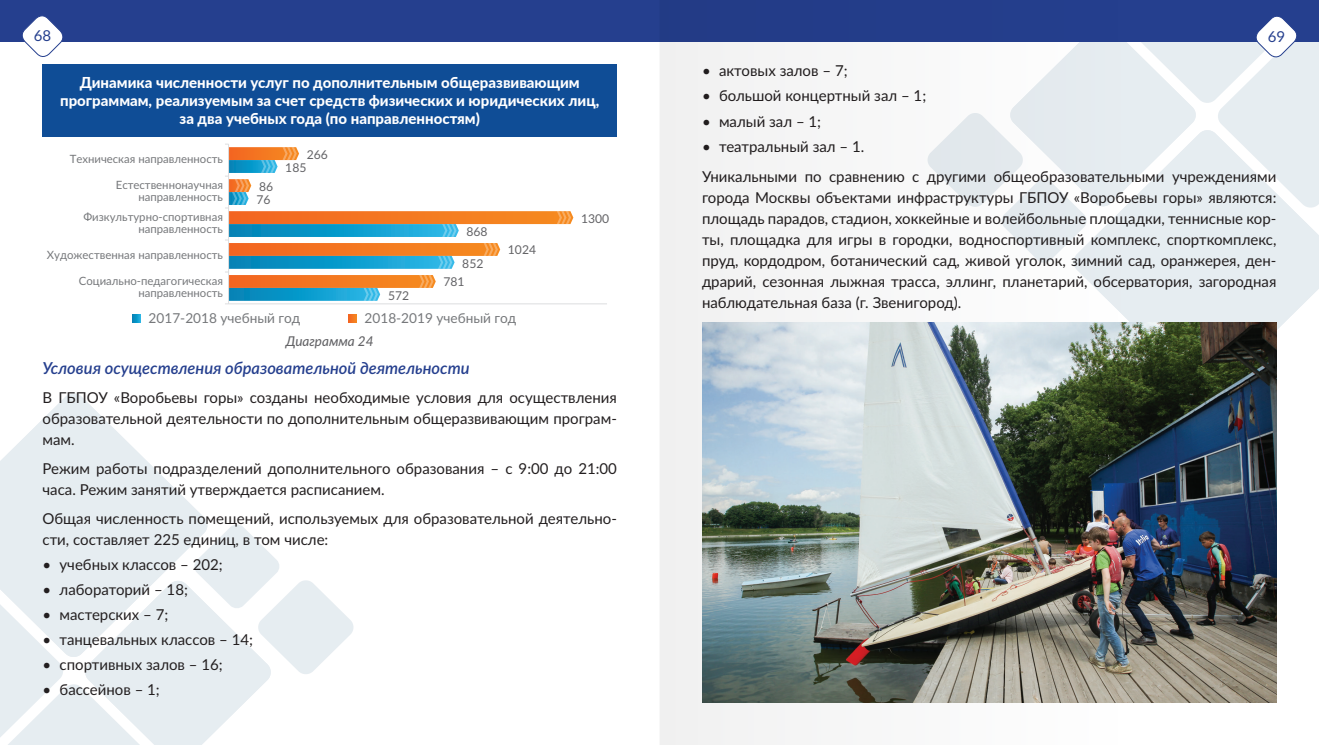
<style>
.page{position:relative;width:1319px;height:745px;background:#fff}
.page>*{position:absolute;margin:0;border:0;box-sizing:border-box;transform-origin:0 0}
.List_Paragraph{font:italic 600 16.5px "Lato";color:#253f8e}
.List_Paragraph-2{font:15px/21px "Lato";color:#231f20;text-align:justify}
.t1{font:800 15px/18px "Lato";color:#fff;text-align:center}
.t2{font:15px "Lato";color:#253f8e}
.t3{font:13.65px "Lato";color:#76787b}
.t4{font:italic 500 13.5px "Lato";color:#636366}
.t5{font:12.15px "Lato";color:#636366}
.t6{font:11.4px/12.1px "Lato";color:#76787b;text-align:right}
</style>
<div class="page">
<svg style="left:1120px;top:263px;width:198px;height:131px;fill:#e6edf1"></svg>
<div style="left:659px;top:0;width:659px;height:42px;background:#253f8e"></div>
<svg style="left:1120px;top:16px;width:198px;height:247px"></svg>
<div style="left:0;top:0;width:659px;height:42px;background:#253f8e"></div>
<svg style="left:0;top:393px;width:207px;height:130px;fill:#e6edf1"></svg>
<svg style="left:0;top:523px;width:353px;height:221px"></svg>
<svg style="left:22px;top:16px;width:41px;height:41px"></svg>
<hr style="left:225px;top:303px;width:382px;height:1px;background:#dcdddf">
<svg style="left:225px;top:144px;width:348px;height:156px"></svg>
<svg style="left:348px;top:314px;width:9px;height:8px"></svg>
<svg style="left:132px;top:314px;width:9px;height:8px"></svg>
<hr style="left:228px;top:144px;width:1px;height:159px;background:#dcdddf">
<div style="left:43px;top:64px;width:574px;height:73px;background:#0f4d96"></div>
<img style="left:1120px;top:322px;width:156px;height:380px">
<img style="left:660px;top:42px;width:460px;height:702px">
<p class="t2" style="left:34px;top:25px;width:19px">68</p>
<p class="t2" style="left:1267px;top:25px;width:19px">69</p>
<p class="t1" style="left:60px;top:73px;width:540px">Динамика численности услуг по дополнительным общеразвивающим программам, реализуемым за счет средств физических и юридических лиц,</p>
<p class="t1" style="left:179px;top:109px;width:302px">за два учебных года (по направленностям)</p>
<p class="t6" style="left:70px;top:153px;width:155px">Техническая направленность</p>
<p class="t6" style="left:116px;top:178px;width:109px">Естественнонаучная направленность</p>
<p class="t6" style="left:83px;top:210px;width:141px">Физкультурно-спортивная направленность</p>
<p class="t6" style="left:47px;top:248px;width:177px">Художественная направленность</p>
<p class="t6" style="left:79px;top:274px;width:146px">Социально-педагогическая направленность</p>
<p class="t5" style="left:259px;top:177px;width:16px">86</p>
<p class="t5" style="left:256px;top:191px;width:16px">76</p>
<p class="t5" style="left:307px;top:145px;width:23px">266</p>
<p class="t5" style="left:285px;top:159px;width:23px">185</p>
<p class="t5" style="left:388px;top:287px;width:23px">572</p>
<p class="t5" style="left:466px;top:223px;width:23px">868</p>
<p class="t5" style="left:462px;top:255px;width:23px">852</p>
<p class="t5" style="left:443px;top:273px;width:23px">781</p>
<p class="t5" style="left:508px;top:241px;width:30px">1024</p>
<p class="t3" style="left:149px;top:308px;width:153px">2017-2018 учебный год</p>
<p class="t3" style="left:364px;top:308px;width:153px">2018-2019 учебный год</p>
<p class="t4" style="left:286px;top:331px;width:89px">Диаграмма 24</p>
<p class="t5" style="left:581px;top:209px;width:30px">1300</p>
<p class="List_Paragraph" style="left:43px;top:356px;width:428px">Условия осуществления образовательной деятельности</p>
<p class="List_Paragraph-2" style="left:43px;top:386px;width:576px">В ГБПОУ «Воробьевы горы» созданы необходимые условия для осуществления образовательной деятельности по дополнительным общеразвивающим програм&shy;мам.</p>
<p class="List_Paragraph-2" style="left:43px;top:457px;width:576px">Режим работы подразделений дополнительного образования – с 9:00 до 21:00 часа. Режим занятий утверждается расписанием.</p>
<p class="List_Paragraph-2" style="left:43px;top:507px;width:576px">Общая численность помещений, используемых для образовательной деятельно&shy;сти, составляет 225 единиц, в том числе:</p>
<p class="List_Paragraph-2" style="left:43px;top:552px;width:182px">• учебных классов – 202;</p>
<p class="List_Paragraph-2" style="left:43px;top:577px;width:147px">• лабораторий – 18;</p>
<p class="List_Paragraph-2" style="left:43px;top:602px;width:127px">• мастерских – 7;</p>
<p class="List_Paragraph-2" style="left:43px;top:627px;width:212px">• танцевальных классов – 14;</p>
<p class="List_Paragraph-2" style="left:43px;top:652px;width:182px">• спортивных залов – 16;</p>
<p class="List_Paragraph-2" style="left:43px;top:677px;width:119px">• бассейнов – 1;</p>
<p class="List_Paragraph-2" style="left:702px;top:59px;width:147px">• актовых залов – 7;</p>
<p class="List_Paragraph-2" style="left:702px;top:85px;width:226px">• большой концертный зал – 1;</p>
<p class="List_Paragraph-2" style="left:702px;top:110px;width:121px">• малый зал – 1;</p>
<p class="List_Paragraph-2" style="left:702px;top:135px;width:164px">• театральный зал – 1.</p>
<p class="List_Paragraph-2" style="left:702px;top:165px;width:576px">Уникальными по сравнению с другими общеобразовательными учреждениями города Москвы объектами инфраструктуры ГБПОУ «Воробьевы горы» являются: площадь парадов, стадион, хоккейные и волейбольные площадки, теннисные кор&shy;ты, площадка для игры в городки, водноспортивный комплекс, спорткомплекс, пруд, кордодром, ботанический сад, живой уголок, зимний сад, оранжерея, ден&shy;драрий, сезонная лыжная трасса, эллинг, планетарий, обсерватория, загородная наблюдательная база (г. Звенигород).</p>
</div>
